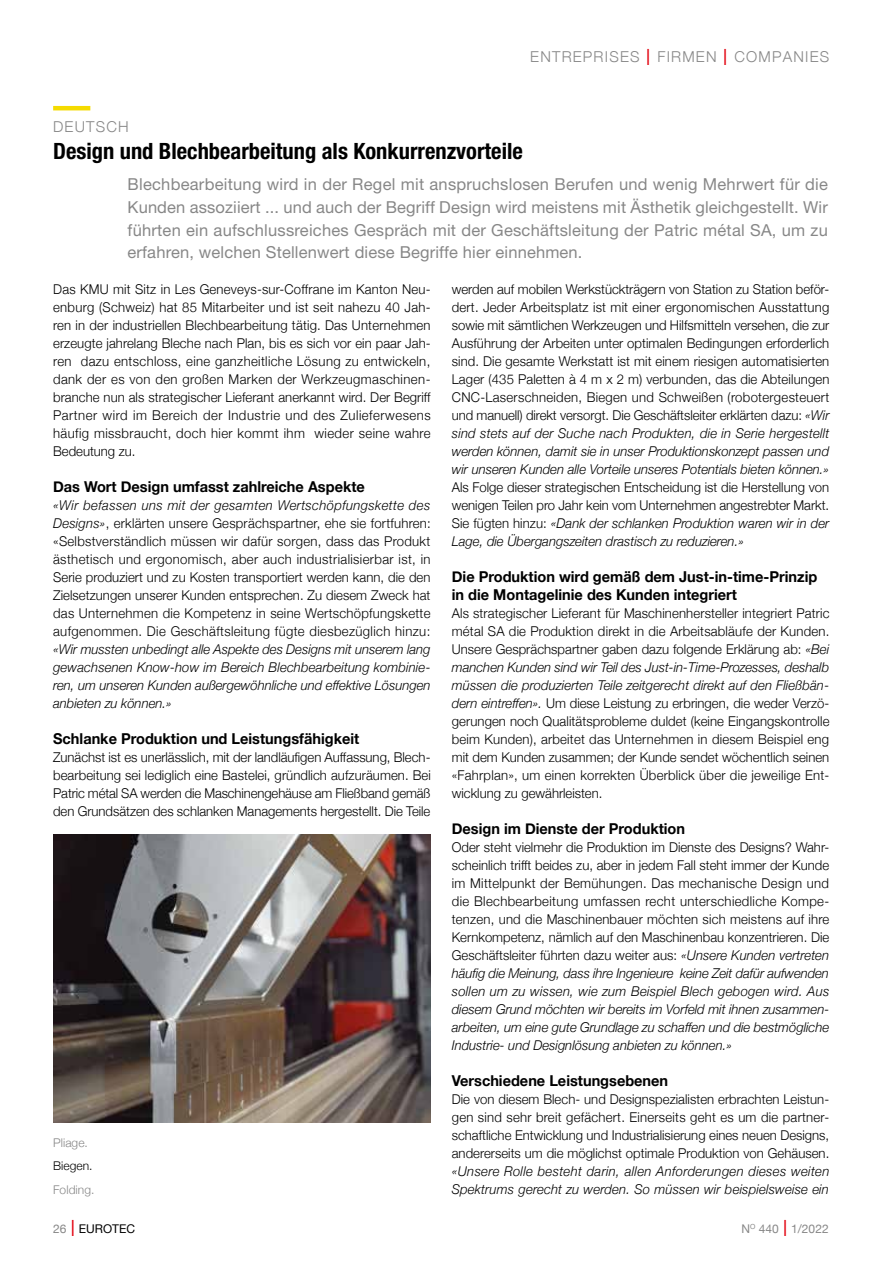
<style>
.page{position:relative;width:893px;height:1263px;background:#fff}
.page>*{position:absolute;margin:0;border:0;box-sizing:border-box;transform-origin:0 0}
.t1{font:700 condensed 22.5px "Helvetica Neue";color:#000}
.t2{font:16.5px/22.5px "Helvetica Neue";letter-spacing:.01em;color:#878787;text-align:justify}
.t3{font:700 15px/18px "Helvetica Neue";color:#000}
.t4{font:300 15px "Helvetica Neue";letter-spacing:.08em;color:#878787}
.t5{font:300 13.5px/18px "Helvetica Neue";letter-spacing:.005em;color:#000;text-align:justify}
.t6{font:italic 300 13.5px/18px "Helvetica Neue";letter-spacing:.015em;color:#000;text-align:justify}
.t7{font:300 12px "Helvetica Neue";letter-spacing:.005em;color:#878787}
.t8{font:12px "Helvetica Neue";color:#878787}
.t9{font:12px "Helvetica Neue";color:#000}
.t10{font:300 12px "Helvetica Neue";letter-spacing:.005em;color:#000}
.s1{font-stretch:condensed;font-size:22.5px;color:#e30613}
.s2{font-style:italic}
.s3{color:#878787}
.s4{font-weight:300;font-stretch:condensed;font-size:22.5px;color:#e30613}
</style>
<div class="page">
<hr style="left:53px;top:106px;width:37px;height:4px;background:#f5db00">
<img style="left:53px;top:834px;width:377px;height:288px">
<p class="t4" style="left:530px;top:44px;width:300px">ENTREPRISES <span class="s1">I</span> FIRMEN <span class="s1">I</span> COMPANIES</p>
<p class="t4" style="left:53px;top:114px;width:77px">DEUTSCH</p>
<h1 class="t1" style="left:53px;top:137px;width:471px">Design und Blechbearbeitung als Konkurrenzvorteile</h1>
<p class="t2" style="left:128px;top:173px;width:702px">Blechbearbeitung wird in der Regel mit anspruchslosen Berufen und wenig Mehrwert für die Kunden assoziiert ... und auch der Begriff Design wird meistens mit Ästhetik gleichgestellt. Wir führten ein aufschlussreiches Gespräch mit der Geschäftsleitung der Patric métal SA, um zu erfahren, welchen Stellenwert diese Begriffe hier einnehmen.</p>
<p class="t5" style="left:53px;top:279px;width:379px">Das KMU mit Sitz in Les Geneveys-sur-Coffrane im Kanton Neu&shy;enburg (Schweiz) hat 85 Mitarbeiter und ist seit nahezu 40 Jah&shy;ren in der industriellen Blechbearbeitung tätig. Das Unternehmen erzeugte jahrelang Bleche nach Plan, bis es sich vor ein paar Jah&shy;ren dazu entschloss, eine ganzheitliche Lösung zu entwickeln, dank der es von den großen Marken der Werkzeugmaschinen&shy;branche nun als strategischer Lieferant anerkannt wird. Der Begriff Partner wird im Bereich der Industrie und des Zulieferwesens häufig missbraucht, doch hier kommt ihm wieder seine wahre Bedeutung zu.</p>
<p class="t3" style="left:53px;top:478px;width:313px">Das Wort Design umfasst zahlreiche Aspekte</p>
<p class="t5" style="left:53px;top:495px;width:379px"><span class="s2">«Wir befassen uns mit der gesamten Wertschöpfungskette des Designs»</span>, erklärten unsere Gesprächspartner, ehe sie fortfuhren: «Selbstverständlich müssen wir dafür sorgen, dass das Produkt ästhetisch und ergonomisch, aber auch industrialisierbar ist, in Serie produziert und zu Kosten transportiert werden kann, die den Zielsetzungen unserer Kunden entsprechen. Zu diesem Zweck hat das Unternehmen die Kompetenz in seine Wertschöpfungskette aufgenommen. Die Geschäftsleitung fügte diesbezüglich hinzu:</p>
<p class="t6" style="left:53px;top:639px;width:379px">«Wir mussten unbedingt alle Aspekte des Designs mit unserem lang gewachsenen Know-how im Bereich Blechbearbeitung kombinie&shy;ren, um unseren Kunden außergewöhnliche und effektive Lösungen anbieten zu können.»</p>
<p class="t3" style="left:53px;top:730px;width:308px">Schlanke Produktion und Leistungsfähigkeit</p>
<p class="t5" style="left:53px;top:747px;width:379px">Zunächst ist es unerlässlich, mit der landläufigen Auffassung, Blech&shy;bearbeitung sei lediglich eine Bastelei, gründlich aufzuräumen. Bei Patric métal SA werden die Maschinengehäuse am Fließband gemäß den Grundsätzen des schlanken Managements hergestellt. Die Teile</p>
<p class="t5" style="left:452px;top:279px;width:379px">werden auf mobilen Werkstückträgern von Station zu Station beför&shy;dert. Jeder Arbeitsplatz ist mit einer ergonomischen Ausstattung sowie mit sämtlichen Werkzeugen und Hilfsmitteln versehen, die zur Ausführung der Arbeiten unter optimalen Bedingungen erforderlich sind. Die gesamte Werkstatt ist mit einem riesigen automatisierten Lager (435 Paletten à 4 m x 2 m) verbunden, das die Abteilungen CNC-Laserschneiden, Biegen und Schweißen (robotergesteuert und manuell) direkt versorgt. Die Geschäftsleiter erklärten dazu: <span class="s2">«Wir sind stets auf der Suche nach Produkten, die in Serie hergestellt werden können, damit sie in unser Produktionskonzept passen und wir unseren Kunden alle Vorteile unseres Potentials bieten können.»</span></p>
<p class="t5" style="left:452px;top:477px;width:379px">Als Folge dieser strategischen Entscheidung ist die Herstellung von wenigen Teilen pro Jahr kein vom Unternehmen angestrebter Markt.<br>Sie fügten hinzu: <span class="s2">«Dank der schlanken Produktion waren wir in der Lage, die Übergangszeiten drastisch zu reduzieren.»</span></p>
<p class="t3" style="left:452px;top:568px;width:367px">Die Produktion wird gemäß dem Just-in-time-Prinzip in die Montagelinie des Kunden integriert</p>
<p class="t5" style="left:452px;top:603px;width:379px">Als strategischer Lieferant für Maschinenhersteller integriert Patric métal SA die Produktion direkt in die Arbeitsabläufe der Kunden.<br>Unsere Gesprächspartner gaben dazu folgende Erklärung ab: <span class="s2">«Bei manchen Kunden sind wir Teil des Just-in-Time-Prozesses, deshalb müssen die produzierten Teile zeitgerecht direkt auf den Fließbän&shy;dern eintreffen».</span> Um diese Leistung zu erbringen, die weder Verzö&shy;gerungen noch Qualitätsprobleme duldet (keine Eingangskontrolle beim Kunden), arbeitet das Unternehmen in diesem Beispiel eng mit dem Kunden zusammen; der Kunde sendet wöchentlich seinen «Fahrplan», um einen korrekten Überblick über die jeweilige Ent&shy;wicklung zu gewährleisten.</p>
<p class="t3" style="left:452px;top:820px;width:235px">Design im Dienste der Produktion</p>
<p class="t5" style="left:452px;top:837px;width:379px">Oder steht vielmehr die Produktion im Dienste des Designs? Wahr&shy;scheinlich trifft beides zu, aber in jedem Fall steht immer der Kunde im Mittelpunkt der Bemühungen. Das mechanische Design und die Blechbearbeitung umfassen recht unterschiedliche Kompe&shy;tenzen, und die Maschinenbauer möchten sich meistens auf ihre Kernkompetenz, nämlich auf den Maschinenbau konzentrieren. Die Geschäftsleiter führten dazu weiter aus: <span class="s2">«Unsere Kunden vertreten häufig die Meinung, dass ihre Ingenieure keine Zeit dafür aufwenden sollen um zu wissen, wie zum Beispiel Blech gebogen wird. Aus diesem Grund möchten wir bereits im Vorfeld mit ihnen zusammen&shy;arbeiten, um eine gute Grundlage zu schaffen und die bestmögliche Industrie- und Designlösung anbieten zu können.»</span></p>
<p class="t3" style="left:452px;top:1072px;width:218px">Verschiedene Leistungsebenen</p>
<p class="t5" style="left:452px;top:1089px;width:379px">Die von diesem Blech- und Designspezialisten erbrachten Leistun&shy;gen sind sehr breit gefächert. Einerseits geht es um die partner&shy;schaftliche Entwicklung und Industrialisierung eines neuen Designs, andererseits um die möglichst optimale Produktion von Gehäusen.</p>
<p class="t6" style="left:452px;top:1161px;width:379px">«Unsere Rolle besteht darin, allen Anforderungen dieses weiten<br>Spektrums gerecht zu werden. So müssen wir beispielsweise ein</p>
<p class="t7" style="left:53px;top:1132px;width:36px">Pliage.</p>
<p class="t10" style="left:53px;top:1156px;width:41px">Biegen.</p>
<p class="t7" style="left:53px;top:1179px;width:43px">Folding.</p>
<p class="t9" style="left:53px;top:1220px;width:84px"><span class="s3">26</span> <span class="s4">I</span> EUROTEC</p>
<p class="t8" style="left:741px;top:1220px;width:89px">N<sup>O</sup> 440 <span class="s4">I</span> 1/2022</p>
</div>
